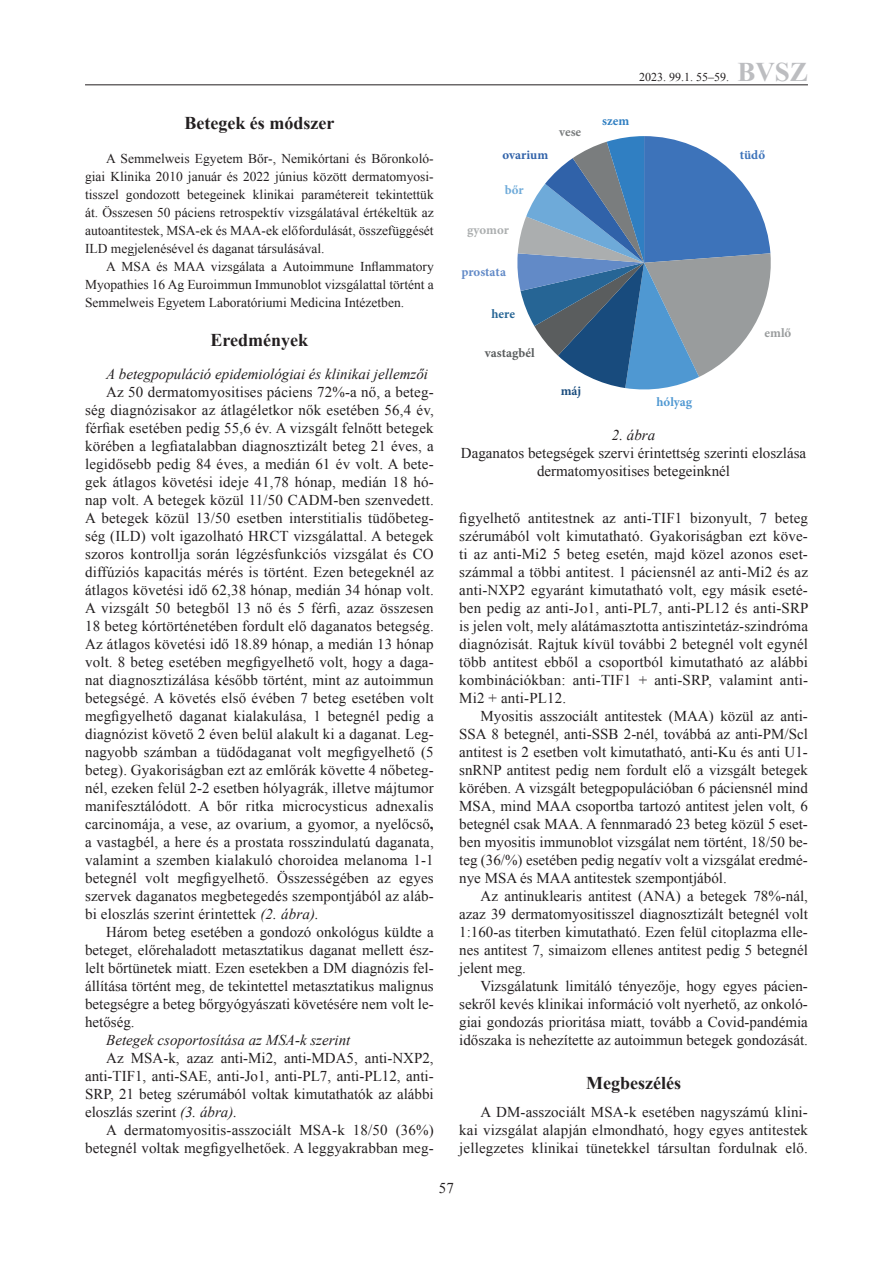
<style>
.page{position:relative;width:893px;height:1263px;background:#fff}
.page>*{position:absolute;margin:0;border:0;box-sizing:border-box;transform-origin:0 0}
.t1{font:700 27px "Times New Roman";color:#bcbdc0}
.BOLD_alcím{font:700 18px "Times New Roman";color:#231f20}
.Kenyérszöveg{font:15px/18px "Times New Roman";color:#231f20;text-align:justify}
.Kenyérszöveg-2{font:italic 15px "Times New Roman";color:#231f20}
.Ábraszövegek{font:15px/18px "Times New Roman";color:#231f20;text-align:center}
.Ábraszövegek-2{font:italic 15px "Times New Roman";color:#231f20}
.ESETISMERTETÉS_szöve{font:13.5px/18px "Times New Roman";color:#231f20;text-align:justify}
.t2{font:700 12.9px "Minion Pro";color:#5a5d5e}
.t3{font:700 12.9px "Minion Pro";color:#628ac7}
.t4{font:700 12.9px "Minion Pro";color:#3062a9}
.t5{font:700 12.9px "Minion Pro";color:#4f98d2}
.t6{font:700 12.9px "Minion Pro";color:#abaeaf}
.t7{font:700 12.9px "Minion Pro";color:#3d73ba}
.t8{font:700 12.9px "Minion Pro";color:#999c9d}
.t9{font:700 12.9px "Minion Pro";color:#266595}
.t10{font:700 12.9px "Minion Pro";color:#7a7d7e}
.t11{font:700 12.9px "Minion Pro";color:#307fc2}
.t12{font:700 12.9px "Minion Pro";color:#184b7d}
.t13{font:700 12.9px "Minion Pro";color:#6eaad9}
.t14{font:12px "Times New Roman";color:#231f20}
.s1{font-weight:700}
.s2{font-style:italic}
</style>
<div class="page">
<hr style="left:85px;top:85px;width:723px;height:1px;background:#231f20">
<svg style="left:517px;top:136px;width:254px;height:254px"></svg>
<p class="BOLD_alcím" style="left:184px;top:110px;width:151px">Betegek és módszer</p>
<p class="ESETISMERTETÉS_szöve" style="left:85px;top:149px;width:350px;text-indent:21px">A Semmelweis Egyetem Bőr-, Nemikórtani és Bőronkoló&shy;giai Klinika 2010 január és 2022 június között dermatomyosi&shy;tisszel gondozott betegeinek klinikai paramétereit tekintettük át. Összesen 50 páciens retrospektív vizsgálatával értékeltük az autoantitestek, MSA-ek és MAA-ek előfordulását, összefüggését ILD megjelenésével és daganat társulásával.</p>
<p class="ESETISMERTETÉS_szöve" style="left:85px;top:257px;width:350px;text-indent:21px">A MSA és MAA vizsgálata a Autoimmune Inflammatory Myopathies 16 Ag Euroimmun Immunoblot vizsgálattal történt a Semmelweis Egyetem Laboratóriumi Medicina Intézetben.</p>
<p class="BOLD_alcím" style="left:211px;top:328px;width:99px">Eredmények</p>
<p class="Kenyérszöveg-2" style="left:106px;top:364px;width:323px">A betegpopuláció epidemiológiai és klinikai jellemzői</p>
<p class="Kenyérszöveg" style="left:85px;top:383px;width:350px;text-indent:21px">Az 50 dermatomyositises páciens 72%-a nő, a beteg&shy;ség diagnózisakor az átlagéletkor nők esetében 56,4 év, férfiak esetében pedig 55,6 év. A vizsgált felnőtt betegek körében a legfiatalabban diagnosztizált beteg 21 éves, a legidősebb pedig 84 éves, a medián 61 év volt. A bete&shy;gek átlagos követési ideje 41,78 hónap, medián 18 hó&shy;nap volt. A betegek közül 11/50 CADM-ben szenvedett.<br>A betegek közül 13/50 esetben interstitialis tüdőbeteg&shy;ség (ILD) volt igazolható HRCT vizsgálattal. A betegek szoros kontrollja során légzésfunkciós vizsgálat és CO diffúziós kapacitás mérés is történt. Ezen betegeknél az átlagos követési idő 62,38 hónap, medián 34 hónap volt.<br>A vizsgált 50 betegből 13 nő és 5 férfi, azaz összesen 18 beteg kórtörténetében fordult elő daganatos betegség.<br>Az átlagos követési idő 18.89 hónap, a medián 13 hónap volt. 8 beteg esetében megfigyelhető volt, hogy a daga&shy;nat diagnosztizálása később történt, mint az autoimmun betegségé. A követés első évében 7 beteg esetében volt megfigyelhető daganat kialakulása, 1 betegnél pedig a diagnózist követő 2 éven belül alakult ki a daganat. Leg&shy;nagyobb számban a tüdődaganat volt megfigyelhető (5 beteg). Gyakoriságban ezt az emlőrák követte 4 nőbeteg&shy;nél, ezeken felül 2-2 esetben hólyagrák, illetve májtumor manifesztálódott. A bőr ritka microcysticus adnexalis carcinomája, a vese, az ovarium, a gyomor, a nyelőcső<span class="s1">, </span>a vastagbél, a here és a prostata rosszindulatú daganata, valamint a szemben kialakuló choroidea melanoma 1-1 betegnél volt megfigyelhető. Összességében az egyes szervek daganatos megbetegedés szempontjából az aláb&shy;bi eloszlás szerint érintettek <span class="s2">(2. ábra).</span></p>
<p class="Kenyérszöveg" style="left:85px;top:923px;width:350px;text-indent:21px">Három beteg esetében a gondozó onkológus küldte a beteget, előrehaladott metasztatikus daganat mellett ész&shy;lelt bőrtünetek miatt. Ezen esetekben a DM diagnózis fel&shy;állítása történt meg, de tekintettel metasztatikus malignus betegségre a beteg bőrgyógyászati követésére nem volt le&shy;hetőség.</p>
<p class="Kenyérszöveg-2" style="left:106px;top:1030px;width:246px">Betegek csoportosítása az MSA-k szerint</p>
<p class="Kenyérszöveg" style="left:85px;top:1049px;width:350px;text-indent:21px">Az MSA-k, azaz anti-Mi2, anti-MDA5, anti-NXP2, anti-TIF1, anti-SAE, anti-Jo1, anti-PL7, anti-PL12, anti-SRP, 21 beteg szérumából voltak kimutathatók az alábbi eloszlás szerint <span class="s2">(3. ábra).</span></p>
<p class="Kenyérszöveg" style="left:85px;top:1121px;width:350px;text-align:right">A dermatomyositis-asszociált MSA-k 18/50 (36%) betegnél voltak megfigyelhetőek. A leggyakrabban meg-</p>
<p class="t4" style="left:502px;top:147px;width:47px">ovarium</p>
<p class="t13" style="left:505px;top:182px;width:20px">bőr</p>
<p class="t10" style="left:559px;top:125px;width:24px">vese</p>
<p class="t6" style="left:467px;top:223px;width:43px">gyomor</p>
<p class="t3" style="left:461px;top:264px;width:46px">prostata</p>
<p class="t9" style="left:491px;top:306px;width:25px">here</p>
<p class="t2" style="left:485px;top:345px;width:51px">vastagbél</p>
<p class="t12" style="left:561px;top:383px;width:22px">máj</p>
<p class="t14" style="left:639px;top:69px;width:91px">2023. 99.1. 55–59.</p>
<h1 class="t1" style="left:737px;top:53px;width:72px">BVSZ</h1>
<p class="t11" style="left:602px;top:113px;width:29px">szem</p>
<p class="t7" style="left:740px;top:147px;width:27px">tüdő</p>
<p class="t5" style="left:656px;top:395px;width:37px">hólyag</p>
<p class="t8" style="left:764px;top:325px;width:28px">emlő</p>
<p class="Ábraszövegek-2" style="left:612px;top:425px;width:45px">2. ábra</p>
<p class="Ábraszövegek" style="left:461px;top:444px;width:347px">Daganatos betegségek szervi érintettség szerinti eloszlása dermatomyositises betegeinknél</p>
<p class="Kenyérszöveg" style="left:459px;top:509px;width:351px">figyelhető antitestnek az anti-TIF1 bizonyult, 7 beteg szérumából volt kimutatható. Gyakoriságban ezt köve&shy;ti az anti-Mi2 5 beteg esetén, majd közel azonos eset&shy;számmal a többi antitest. 1 páciensnél az anti-Mi2 és az anti-NXP2 egyaránt kimutatható volt, egy másik eseté&shy;ben pedig az anti-Jo1, anti-PL7, anti-PL12 és anti-SRP is jelen volt, mely alátámasztotta antiszintetáz-szindróma diagnózisát. Rajtuk kívül további 2 betegnél volt egynél több antitest ebből a csoportból kimutatható az alábbi kombinációkban: anti-TIF1 + anti-SRP, valamint anti-Mi2 + anti-PL12.</p>
<p class="Kenyérszöveg" style="left:459px;top:707px;width:350px;text-indent:21px">Myositis asszociált antitestek (MAA) közül az anti-SSA 8 betegnél, anti-SSB 2-nél, továbbá az anti-PM/Scl antitest is 2 esetben volt kimutatható, anti-Ku és anti U1- snRNP antitest pedig nem fordult elő a vizsgált betegek körében. A vizsgált betegpopulációban 6 páciensnél mind MSA, mind MAA csoportba tartozó antitest jelen volt, 6 betegnél csak MAA. A fennmaradó 23 beteg közül 5 eset&shy;ben myositis immunoblot vizsgálat nem történt, 18/50 be&shy;teg (36/%) esetében pedig negatív volt a vizsgálat eredmé&shy;nye MSA és MAA antitestek szempontjából.</p>
<p class="Kenyérszöveg" style="left:459px;top:887px;width:350px;text-indent:21px">Az antinuklearis antitest (ANA) a betegek 78%-nál, azaz 39 dermatomyositisszel diagnosztizált betegnél volt 1:160-as titerben kimutatható. Ezen felül citoplazma elle&shy;nes antitest 7, simaizom ellenes antitest pedig 5 betegnél jelent meg.</p>
<p class="Kenyérszöveg" style="left:459px;top:977px;width:350px;text-indent:21px">Vizsgálatunk limitáló tényezője, hogy egyes pácien&shy;sekről kevés klinikai információ volt nyerhető, az onkoló&shy;giai gondozás prioritása miatt, tovább a Covid-pandémia időszaka is nehezítette az autoimmun betegek gondozását.</p>
<p class="BOLD_alcím" style="left:586px;top:1070px;width:96px">Megbeszélés</p>
<p class="Kenyérszöveg" style="left:459px;top:1103px;width:350px;text-indent:21px">A DM-asszociált MSA-k esetében nagyszámú klini&shy;kai vizsgálat alapján elmondható, hogy egyes antitestek jellegzetes klinikai tünetekkel társultan fordulnak elő.</p>
<p class="Kenyérszöveg" style="left:439px;top:1178px;width:16px">57</p>
</div>
